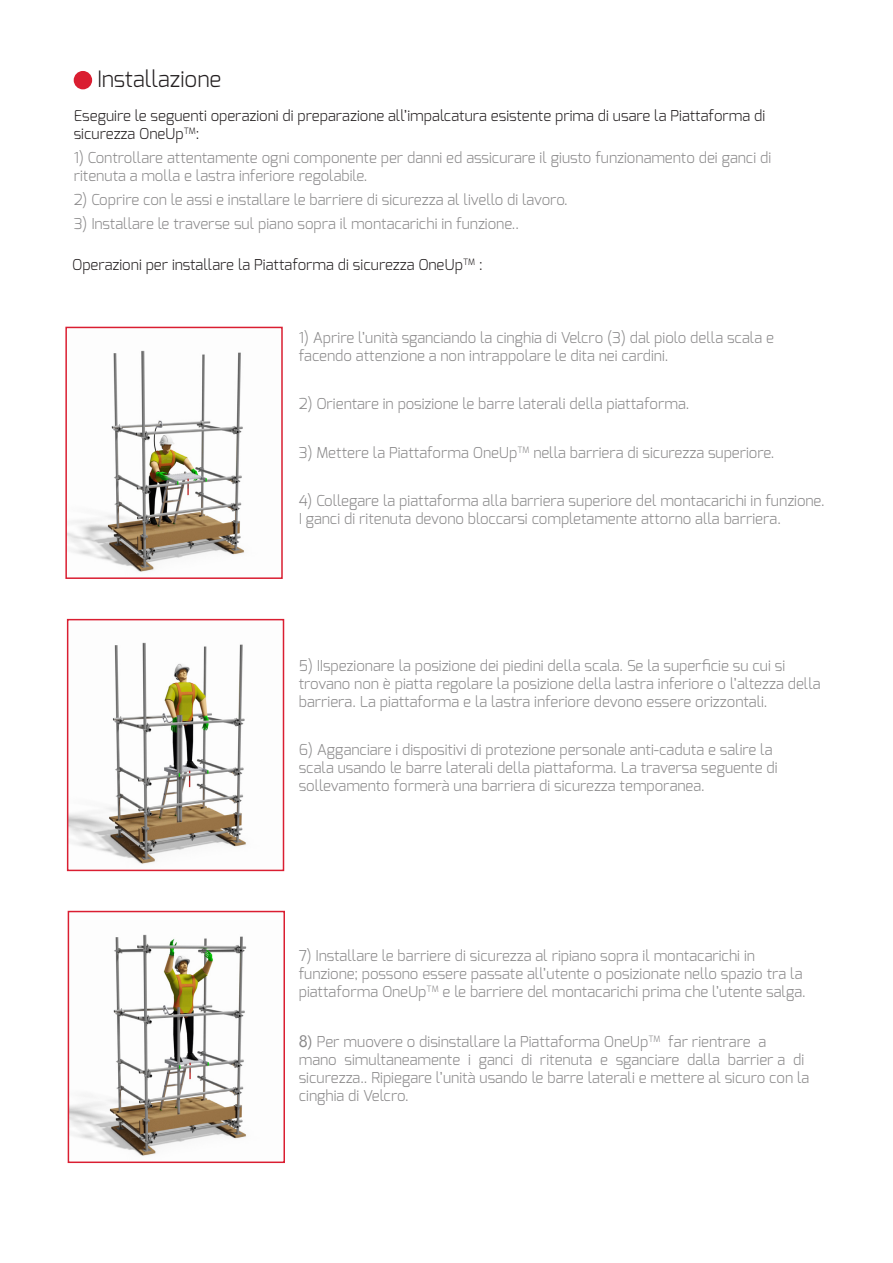
<style>
.page{position:relative;width:893px;height:1263px;background:#fff}
.page>*{position:absolute;margin:0;border:0;box-sizing:border-box;transform-origin:0 0}
.t1{font:300 22.5px "Exo";color:#231f20}
.t2{font:300 15px/18px "Exo";color:#8a898a}
.t3{font:300 15px/18px "Exo";color:#231f20}
</style>
<div class="page">
<div style="left:74px;top:71px;width:18px;height:18px;background:#da1e31;border-radius:50%"></div>
<img style="left:68px;top:350px;width:177px;height:222px">
<div style="left:65px;top:327px;width:218px;height:252px;border:2px solid #da1e31"></div>
<img style="left:70px;top:642px;width:176px;height:222px">
<div style="left:67px;top:619px;width:217px;height:252px;border:2px solid #da1e31"></div>
<img style="left:71px;top:934px;width:176px;height:222px">
<div style="left:68px;top:911px;width:217px;height:252px;border:2px solid #da1e31"></div>
<p class="t1" style="left:97px;top:65px;width:125px">Installazione</p>
<p class="t3" style="left:74px;top:107px;width:693px">Eseguire le seguenti operazioni di preparazione all’impalcatura esistente prima di usare la Piattaforma di sicurezza OneUp<sup>TM</sup>:</p>
<p class="t2" style="left:74px;top:149px;width:699px">1) Controllare attentamente ogni componente per danni ed assicurare il giusto funzionamento dei ganci di ritenuta a molla e lastra inferiore regolabile.</p>
<p class="t2" style="left:74px;top:191px;width:496px">2) Coprire con le assi e installare le barriere di sicurezza al livello di lavoro.</p>
<p class="t2" style="left:74px;top:215px;width:447px">3) Installare le traverse sul piano sopra il montacarichi in funzione..</p>
<p class="t3" style="left:72px;top:256px;width:412px">Operazioni per installare la Piattaforma di sicurezza OneUp<sup>TM</sup> :</p>
<p class="t2" style="left:299px;top:328px;width:477px">1) Aprire l’unità sganciando la cinghia di Velcro (3) dal piolo della scala e facendo attenzione a non intrappolare le dita nei cardini.</p>
<p class="t2" style="left:299px;top:395px;width:392px">2) Orientare in posizione le barre laterali della piattaforma.</p>
<p class="t2" style="left:299px;top:443px;width:477px">3) Mettere la Piattaforma OneUp<sup>TM</sup> nella barriera di sicurezza superiore.</p>
<p class="t2" style="left:299px;top:491px;width:527px">4) Collegare la piattaforma alla barriera superiore del montacarichi in funzione.<br>I ganci di ritenuta devono bloccarsi completamente attorno alla barriera.</p>
<p class="t2" style="left:299px;top:656px;width:523px">5) IIspezionare la posizione dei piedini della scala. Se la superficie su cui si trovano non è piatta regolare la posizione della lastra inferiore o l’altezza della barriera. La piattaforma e la lastra inferiore devono essere orizzontali.</p>
<p class="t2" style="left:299px;top:741px;width:480px">6) Agganciare i dispositivi di protezione personale anti-caduta e salire la scala usando le barre laterali della piattaforma. La traversa seguente di sollevamento formerà una barriera di sicurezza temporanea.</p>
<p class="t2" style="left:299px;top:947px;width:509px">7) Installare le barriere di sicurezza al ripiano sopra il montacarichi in funzione; possono essere passate all’utente o posizionate nello spazio tra la piattaforma OneUp<sup>TM</sup> e le barriere del montacarichi prima che l’utente salga.</p>
<p class="t2" style="left:299px;top:1033px;width:512px;text-indent:18px">Per muovere o disinstallare la Piattaforma OneUp<sup>TM</sup> far rientrare a<br>mano simultaneamente i ganci di ritenuta e sganciare dalla barrier a di sicurezza.. Ripiegare l’unità usando le barre laterali e mettere al sicuro con la cinghia di Velcro.</p>
</div>
